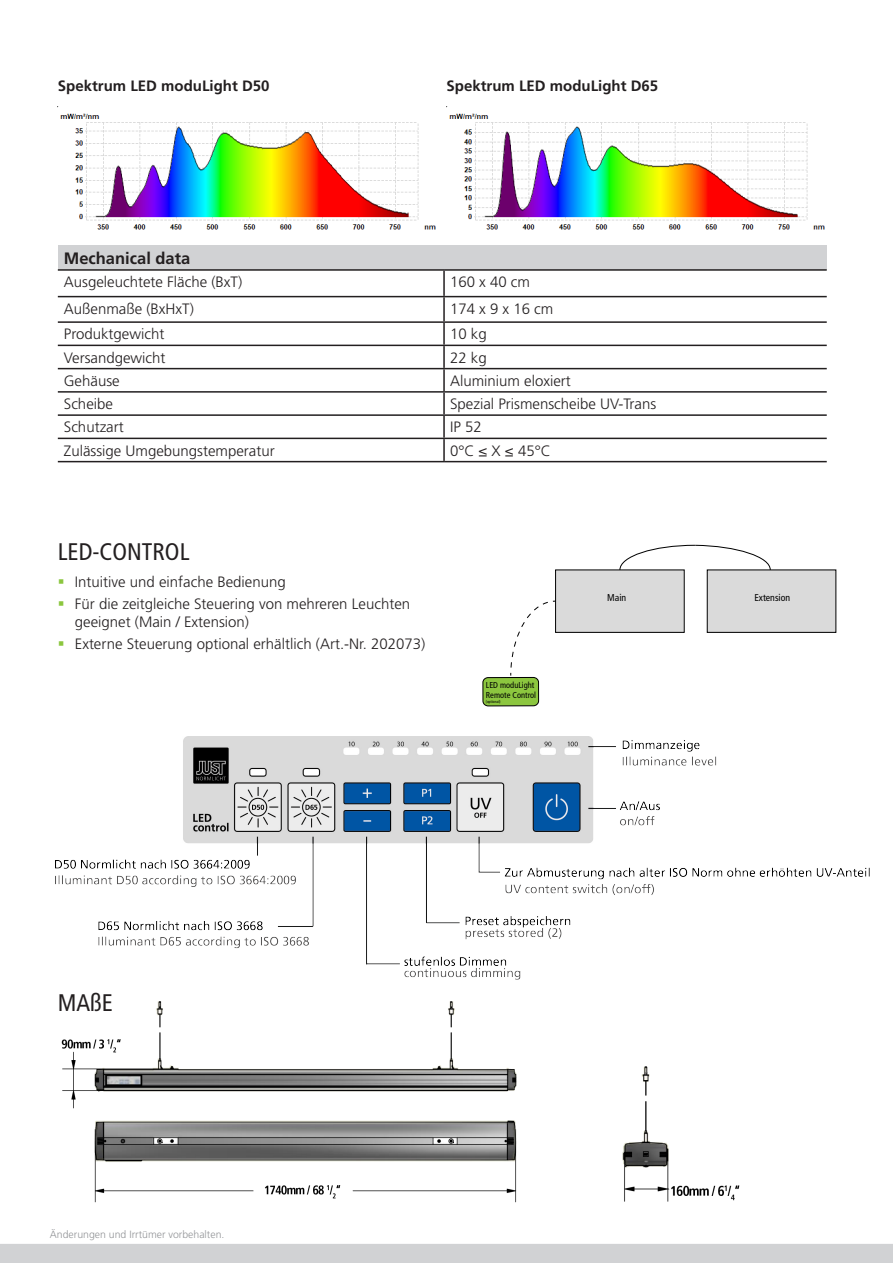
<style>
.page{position:relative;width:893px;height:1263px;background:#fff}
.page>*{position:absolute;margin:0;border:0;box-sizing:border-box;transform-origin:0 0}
.Headline_2{font:condensed 24px "Frutiger LT Pro";color:#231f20}
.Aufzählung{font:condensed 24px "Frutiger LT Pro";color:#231f20}
.t1{font:700 16.5px "Frutiger LT Pro";color:#231f20}
.t2{font:300 15px/18px "Frutiger LT Pro";color:#231f20}
.t3{font:700 15px "Frutiger LT Pro";color:#231f20}
.t4{font:300 10.5px "Frutiger LT Pro";color:#939598}
.t5{font:condensed 9.9px "Frutiger LT Pro";color:#000}
.t6{font:condensed 8.55px/10.4px "Frutiger LT Pro";color:#000}
.t7{font:condensed 4.05px "Frutiger LT Pro";color:#000}
</style>
<div class="page">
<div style="left:58px;top:246px;width:769px;height:24px;background:#d1d2d4"></div>
<hr style="left:58px;top:269px;width:386px;height:2px;background:#231f20">
<hr style="left:444px;top:269px;width:383px;height:2px;background:#231f20">
<hr style="left:443px;top:271px;width:2px;height:25px;background:#231f20">
<hr style="left:58px;top:296px;width:386px;height:1px;background:#231f20">
<hr style="left:444px;top:296px;width:383px;height:1px;background:#231f20">
<hr style="left:443px;top:297px;width:2px;height:24px;background:#231f20">
<hr style="left:58px;top:321px;width:386px;height:2px;background:#231f20">
<hr style="left:444px;top:321px;width:383px;height:2px;background:#231f20">
<hr style="left:443px;top:323px;width:2px;height:22px;background:#231f20">
<hr style="left:58px;top:345px;width:386px;height:1px;background:#231f20">
<hr style="left:444px;top:345px;width:383px;height:1px;background:#231f20">
<hr style="left:443px;top:346px;width:2px;height:22px;background:#231f20">
<hr style="left:58px;top:368px;width:386px;height:1px;background:#231f20">
<hr style="left:444px;top:368px;width:383px;height:1px;background:#231f20">
<hr style="left:443px;top:369px;width:2px;height:22px;background:#231f20">
<hr style="left:58px;top:391px;width:386px;height:2px;background:#231f20">
<hr style="left:444px;top:391px;width:383px;height:2px;background:#231f20">
<hr style="left:443px;top:393px;width:2px;height:21px;background:#231f20">
<hr style="left:58px;top:414px;width:386px;height:2px;background:#231f20">
<hr style="left:444px;top:414px;width:383px;height:2px;background:#231f20">
<hr style="left:443px;top:416px;width:2px;height:22px;background:#231f20">
<hr style="left:58px;top:438px;width:386px;height:1px;background:#231f20">
<hr style="left:444px;top:438px;width:383px;height:1px;background:#231f20">
<hr style="left:443px;top:439px;width:2px;height:22px;background:#231f20">
<hr style="left:58px;top:461px;width:386px;height:1px;background:#231f20">
<hr style="left:444px;top:461px;width:383px;height:1px;background:#231f20">
<img style="left:58px;top:106px;width:767px;height:124px">
<div style="left:556px;top:570px;width:128px;height:62px;background:#dadada"></div>
<div style="left:555px;top:570px;width:129px;height:63px;border:1px solid #000"></div>
<div style="left:707px;top:570px;width:129px;height:62px;background:#dadada"></div>
<div style="left:707px;top:570px;width:129px;height:63px;border:1px solid #000"></div>
<div style="left:483px;top:677px;width:56px;height:29px;background:#8cc63f;border-radius:5px"></div>
<div style="left:483px;top:677px;width:56px;height:29px;border:1px solid #000;border-radius:5px"></div>
<svg style="left:619px;top:545px;width:152px;height:25px"></svg>
<svg style="left:510px;top:601px;width:46px;height:75px"></svg>
<img style="left:55px;top:737px;width:815px;height:242px">
<div style="left:1px;top:1244px;width:891px;height:18px;background:#d1d2d4"></div>
<div style="left:0;top:1244px;width:893px;height:19px;border:2px solid #d1d2d4"></div>
<img style="left:62px;top:1001px;width:455px;height:108px">
<img style="left:94px;top:1120px;width:423px;height:83px">
<img style="left:622px;top:1066px;width:118px;height:136px">
<p class="t3" style="left:58px;top:77px;width:213px">Spektrum LED moduLight D50</p>
<p class="t3" style="left:446px;top:77px;width:213px">Spektrum LED moduLight D65</p>
<p class="t1" style="left:64px;top:248px;width:128px">Mechanical data</p>
<p class="t2" style="left:64px;top:273px;width:180px">Ausgeleuchtete Fläche (BxT)</p>
<p class="t2" style="left:450px;top:273px;width:82px">160 x 40 cm</p>
<p class="t2" style="left:64px;top:300px;width:132px">Außenmaße (BxHxT)</p>
<p class="t2" style="left:450px;top:300px;width:105px">174 x 9 x 16 cm</p>
<p class="t2" style="left:64px;top:325px;width:102px">Produktgewicht</p>
<p class="t2" style="left:450px;top:325px;width:38px">10 kg</p>
<p class="t2" style="left:64px;top:348px;width:103px">Versandgewicht</p>
<p class="t2" style="left:450px;top:348px;width:38px">22 kg</p>
<p class="t2" style="left:64px;top:372px;width:57px">Gehäuse</p>
<p class="t2" style="left:450px;top:372px;width:122px">Aluminium eloxiert</p>
<p class="t2" style="left:64px;top:395px;width:51px">Scheibe</p>
<p class="t2" style="left:450px;top:395px;width:208px">Spezial Prismenscheibe UV-Trans</p>
<p class="t2" style="left:64px;top:418px;width:61px">Schutzart</p>
<p class="t2" style="left:450px;top:418px;width:33px">IP 52</p>
<p class="t2" style="left:64px;top:441px;width:212px">Zulässige Umgebungstemperatur</p>
<p class="t2" style="left:450px;top:441px;width:102px">0°C ≤ X ≤ 45°C</p>
<p class="Headline_2" style="left:58px;top:538px;width:133px">LED-CONTROL</p>
<p class="t2" style="left:75px;top:573px;width:212px">Intuitive und einfache Bedienung</p>
<p class="t2" style="left:75px;top:595px;width:337px">Für die zeitgleiche Steuering von mehreren Leuchten geeignet (Main / Extension)</p>
<p class="t2" style="left:75px;top:635px;width:352px">Externe Steuerung optional erhältlich (Art.-Nr. 202073)</p>
<p class="t6" style="left:486px;top:680px;width:52px">LED moduLight<br>Remote Control</p>
<p class="t7" style="left:486px;top:699px;width:16px">(optional)</p>
<p class="t5" style="left:607px;top:592px;width:21px">Main</p>
<p class="t5" style="left:754px;top:591px;width:37px">Extension</p>
<p class="Aufzählung" style="left:58px;top:989px;width:57px">MAßE</p>
<p class="t4" style="left:50px;top:1228px;width:176px">Änderungen und Irrtümer vorbehalten.</p>
</div>
